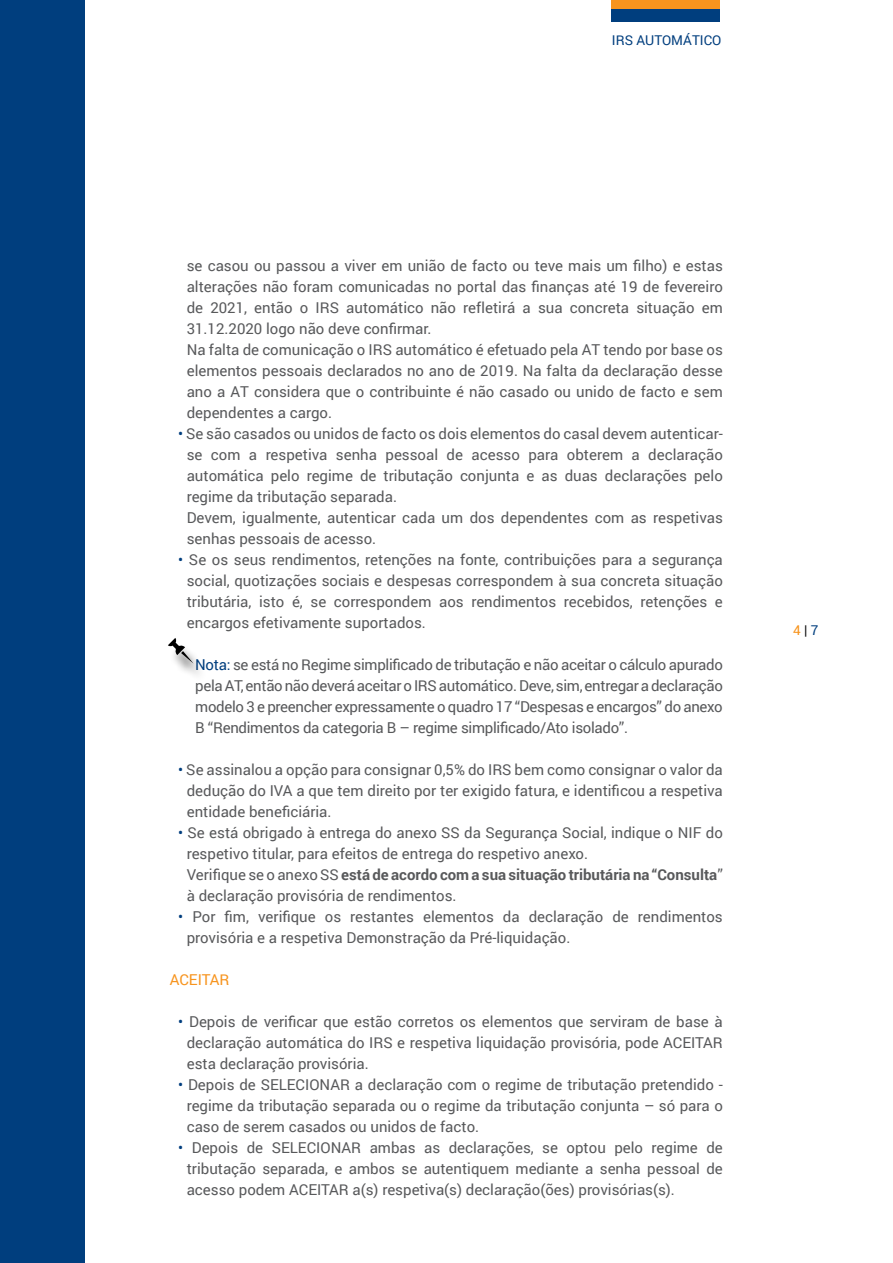
<style>
.page{position:relative;width:893px;height:1263px;background:#fff}
.page>*{position:absolute;margin:0;border:0;box-sizing:border-box;transform-origin:0 0}
.t1{font:15px/21px "Roboto";color:#58595b;text-align:justify}
.t2{font:15px "Roboto";color:#f7941e}
.t3{font:13.5px "Roboto";color:#003e7e}
.t4{font:13.5px "Roboto";color:#f7941e}
.s1{color:#003e7e}
.s2{font-weight:700}
.s3{color:#000}
</style>
<div class="page">
<div style="left:611px;top:0;width:108px;height:12px;background:#f7941e"></div>
<div style="left:611px;top:10px;width:108px;height:12px;background:#003e7e"></div>
<div style="left:0;top:0;width:84px;height:1263px;background:#003e7e"></div>
<div style="left:168px;top:643px;width:40px;height:40px;background:#000;opacity:.5"></div>
<svg style="left:168px;top:638px;width:26px;height:26px"></svg>
<p class="t3" style="left:612px;top:31px;width:111px">IRS AUTOMÁTICO</p>
<p class="t1" style="left:187px;top:254px;width:538px;text-align:left">se casou ou passou a viver em união de facto ou teve mais um filho) e estas alterações não foram comunicadas no portal das finanças até 19 de fevereiro de 2021, então o IRS automático não refletirá a sua concreta situação em 31.12.2020 logo não deve confirmar.<br>Na falta de comunicação o IRS automático é efetuado pela AT tendo por base os elementos pessoais declarados no ano de 2019. Na falta da declaração desse ano a AT considera que o contribuinte é não casado ou unido de facto e sem dependentes a cargo.</p>
<p class="t1" style="left:187px;top:422px;width:538px;text-align:left;text-indent:-9px"><span class="s1">•</span> Se são casados ou unidos de facto os dois elementos do casal devem autenticar&shy;se com a respetiva senha pessoal de acesso para obterem a declaração automática pelo regime de tributação conjunta e as duas declarações pelo regime da tributação separada.<br>Devem, igualmente, autenticar cada um dos dependentes com as respetivas senhas pessoais de acesso.</p>
<p class="t1" style="left:187px;top:548px;width:538px;text-indent:-9px"><span class="s1">•</span> Se os seus rendimentos, retenções na fonte, contribuições para a segurança social, quotizações sociais e despesas correspondem à sua concreta situação tributária, isto é, se correspondem aos rendimentos recebidos, retenções e encargos efetivamente suportados.</p>
<p class="t1" style="left:195px;top:653px;width:529px"><span class="s1">Nota:</span> se está no Regime simplificado de tributação e não aceitar o cálculo apurado pela AT, então não deverá aceitar o IRS automático. Deve, sim, entregar a declaração modelo 3 e preencher expressamente o quadro 17 “Despesas e encargos” do anexo B “Rendimentos da categoria B – regime simplificado/Ato isolado”.</p>
<p class="t1" style="left:187px;top:758px;width:538px;text-indent:-9px"><span class="s1">•</span> Se assinalou a opção para consignar 0,5% do IRS bem como consignar o valor da dedução do IVA a que tem direito por ter exigido fatura, e identificou a respetiva entidade beneficiária.</p>
<p class="t1" style="left:187px;top:821px;width:538px;text-align:left;text-indent:-9px"><span class="s1">•</span> Se está obrigado à entrega do anexo SS da Segurança Social, indique o NIF do respetivo titular, para efeitos de entrega do respetivo anexo.<br>Verifique se o anexo SS <span class="s2">está de acordo com a sua situação tributária na “Consulta</span>” à declaração provisória de rendimentos.</p>
<p class="t1" style="left:187px;top:905px;width:538px;text-indent:-9px"><span class="s1">•</span> Por fim, verifique os restantes elementos da declaração de rendimentos provisória e a respetiva Demonstração da Pré-liquidação.</p>
<p class="t2" style="left:170px;top:969px;width:61px">ACEITAR</p>
<p class="t1" style="left:187px;top:1010px;width:538px;text-indent:-9px"><span class="s1">•</span> Depois de verificar que estão corretos os elementos que serviram de base à declaração automática do IRS e respetiva liquidação provisória, pode ACEITAR esta declaração provisória.</p>
<p class="t1" style="left:187px;top:1073px;width:538px;text-indent:-9px"><span class="s1">•</span> Depois de SELECIONAR a declaração com o regime de tributação pretendido - regime da tributação separada ou o regime da tributação conjunta – só para o caso de serem casados ou unidos de facto.</p>
<p class="t1" style="left:187px;top:1136px;width:538px;text-indent:-9px"><span class="s1">•</span> Depois de SELECIONAR ambas as declarações, se optou pelo regime de tributação separada, e ambos se autentiquem mediante a senha pessoal de acesso podem ACEITAR a(s) respetiva(s) declaração(ões) provisórias(s).</p>
<p class="t4" style="left:793px;top:621px;width:27px">4 <span class="s3">|</span> <span class="s1">7</span></p>
</div>
